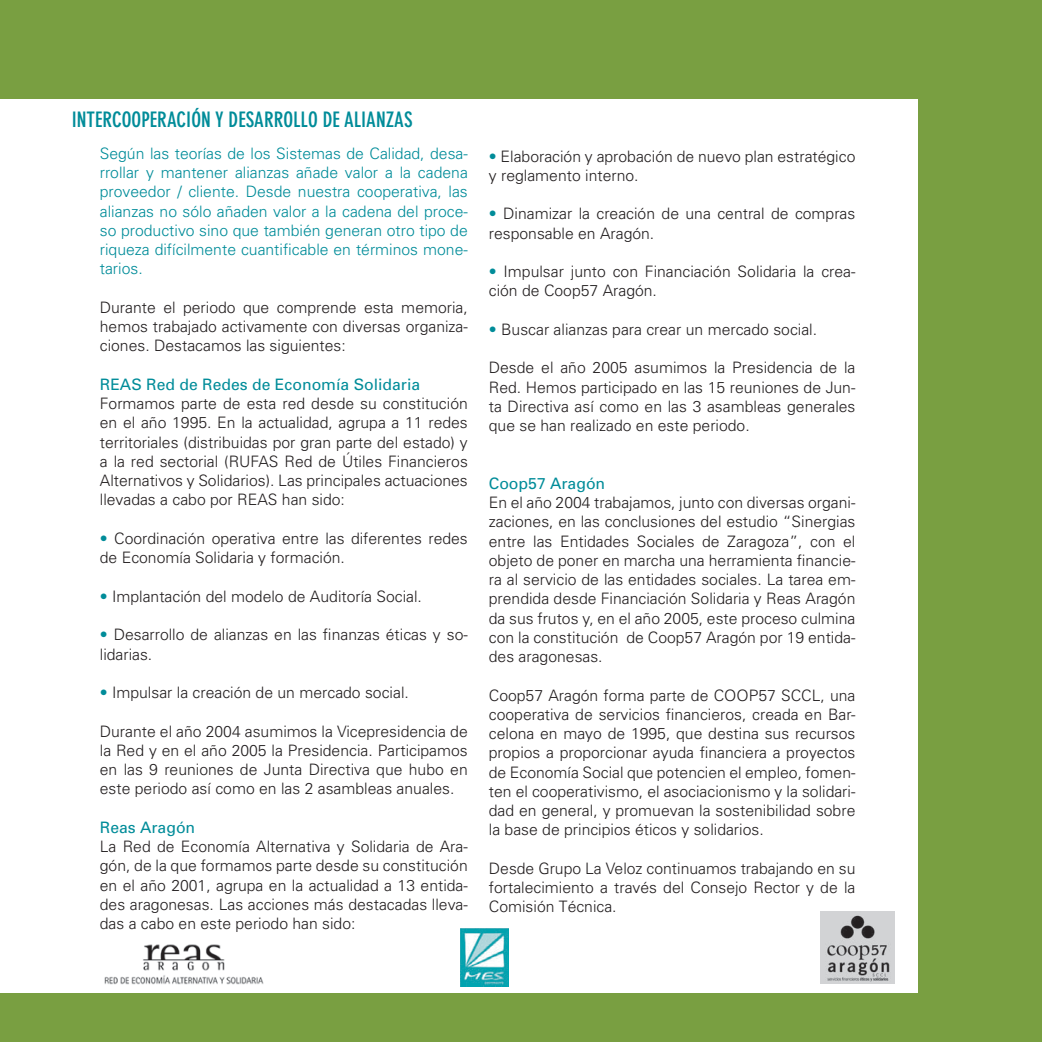
<style>
.page{position:relative;width:1042px;height:1042px;background:#fff}
.page>*{position:absolute;margin:0;border:0;box-sizing:border-box;transform-origin:0 0}
.t1{font:700 condensed 21px "DIN Neuzeit Grotesk";color:#008c99}
.t2{font:300 15.75px/19.2px "Univers";color:#231f20;text-align:justify}
.t3{font:300 15.75px/19.2px "Univers";color:#008c99;text-align:justify}
.t4{font:15.75px "Univers";color:#008c99}
.s1{color:#008c99}
</style>
<div class="page">
<div style="left:0;top:0;width:1041px;height:1041px;background:#799f41"></div>
<div style="left:0;top:99px;width:917px;height:893px;background:#fff"></div>
<img style="left:461px;top:928px;width:47px;height:58px">
<img style="left:820px;top:911px;width:74px;height:72px">
<img style="left:104px;top:944px;width:160px;height:41px">
<h1 class="t1" style="left:45px;top:111px;width:369px">5.6 INTERCOOPERACIÓN Y DESARROLLO DE ALIANZAS</h1>
<p class="t3" style="left:100px;top:145px;width:369px">Según las teorías de los Sistemas de Calidad, desa&shy;rrollar y mantener alianzas añade valor a la cadena proveedor / cliente. Desde nuestra cooperativa, las alianzas no sólo añaden valor a la cadena del proce&shy;so productivo sino que también generan otro tipo de riqueza difícilmente cuantificable en términos mone&shy;tarios.</p>
<p class="t2" style="left:100px;top:299px;width:369px">Durante el periodo que comprende esta memoria, hemos trabajado activamente con diversas organiza&shy;ciones. Destacamos las siguientes:</p>
<p class="t4" style="left:100px;top:378px;width:322px">REAS Red de Redes de Economía Solidaria</p>
<p class="t2" style="left:100px;top:395px;width:369px">Formamos parte de esta red desde su constitución en el año 1995. En la actualidad, agrupa a 11 redes territoriales (distribuidas por gran parte del estado) y a la red sectorial (RUFAS Red de Útiles Financieros Alternativos y Solidarios). Las principales actuaciones llevadas a cabo por REAS han sido:</p>
<p class="t2" style="left:100px;top:530px;width:369px"><span class="s1">•</span> Coordinación operativa entre las diferentes redes de Economía Solidaria y formación.</p>
<p class="t2" style="left:100px;top:588px;width:323px"><span class="s1">•</span> Implantación del modelo de Auditoría Social.</p>
<p class="t2" style="left:100px;top:626px;width:369px"><span class="s1">•</span> Desarrollo de alianzas en las finanzas éticas y so&shy;lidarias.</p>
<p class="t2" style="left:100px;top:684px;width:310px"><span class="s1">•</span> Impulsar la creación de un mercado social.</p>
<p class="t2" style="left:100px;top:722px;width:369px">Durante el año 2004 asumimos la Vicepresidencia de la Red y en el año 2005 la Presidencia. Participamos en las 9 reuniones de Junta Directiva que hubo en este periodo así como en las 2 asambleas anuales.</p>
<p class="t4" style="left:100px;top:821px;width:97px">Reas Aragón</p>
<p class="t2" style="left:100px;top:838px;width:369px">La Red de Economía Alternativa y Solidaria de Ara&shy;gón, de la que formamos parte desde su constitución en el año 2001, agrupa en la actualidad a 13 entida&shy;des aragonesas. Las acciones más destacadas lleva&shy;das a cabo en este periodo han sido:</p>
<p class="t2" style="left:489px;top:148px;width:368px"><span class="s1">•</span> Elaboración y aprobación de nuevo plan estratégico y reglamento interno.</p>
<p class="t2" style="left:489px;top:205px;width:368px"><span class="s1">•</span> Dinamizar la creación de una central de compras responsable en Aragón.</p>
<p class="t2" style="left:489px;top:263px;width:368px"><span class="s1">•</span> Impulsar junto con Financiación Solidaria la crea&shy;ción de Coop57 Aragón.</p>
<p class="t2" style="left:489px;top:321px;width:330px"><span class="s1">•</span> Buscar alianzas para crear un mercado social.</p>
<p class="t2" style="left:489px;top:359px;width:368px">Desde el año 2005 asumimos la Presidencia de la Red. Hemos participado en las 15 reuniones de Jun&shy;ta Directiva así como en las 3 asambleas generales que se han realizado en este periodo.</p>
<p class="t4" style="left:489px;top:477px;width:118px">Coop57 Aragón</p>
<p class="t2" style="left:489px;top:494px;width:368px">En el año 2004 trabajamos, junto con diversas organi&shy;zaciones, en las conclusiones del estudio “Sinergias entre las Entidades Sociales de Zaragoza”, con el objeto de poner en marcha una herramienta financie&shy;ra al servicio de las entidades sociales. La tarea em&shy;prendida desde Financiación Solidaria y Reas Aragón da sus frutos y, en el año 2005, este proceso culmina con la constitución de Coop57 Aragón por 19 entida&shy;des aragonesas.</p>
<p class="t2" style="left:489px;top:686px;width:368px">Coop57 Aragón forma parte de COOP57 SCCL, una cooperativa de servicios financieros, creada en Bar&shy;celona en mayo de 1995, que destina sus recursos propios a proporcionar ayuda financiera a proyectos de Economía Social que potencien el empleo, fomen&shy;ten el cooperativismo, el asociacionismo y la solidari&shy;dad en general, y promuevan la sostenibilidad sobre la base de principios éticos y solidarios.</p>
<p class="t2" style="left:489px;top:859px;width:368px">Desde Grupo La Veloz continuamos trabajando en su fortalecimiento a través del Consejo Rector y de la Comisión Técnica.</p>
</div>
